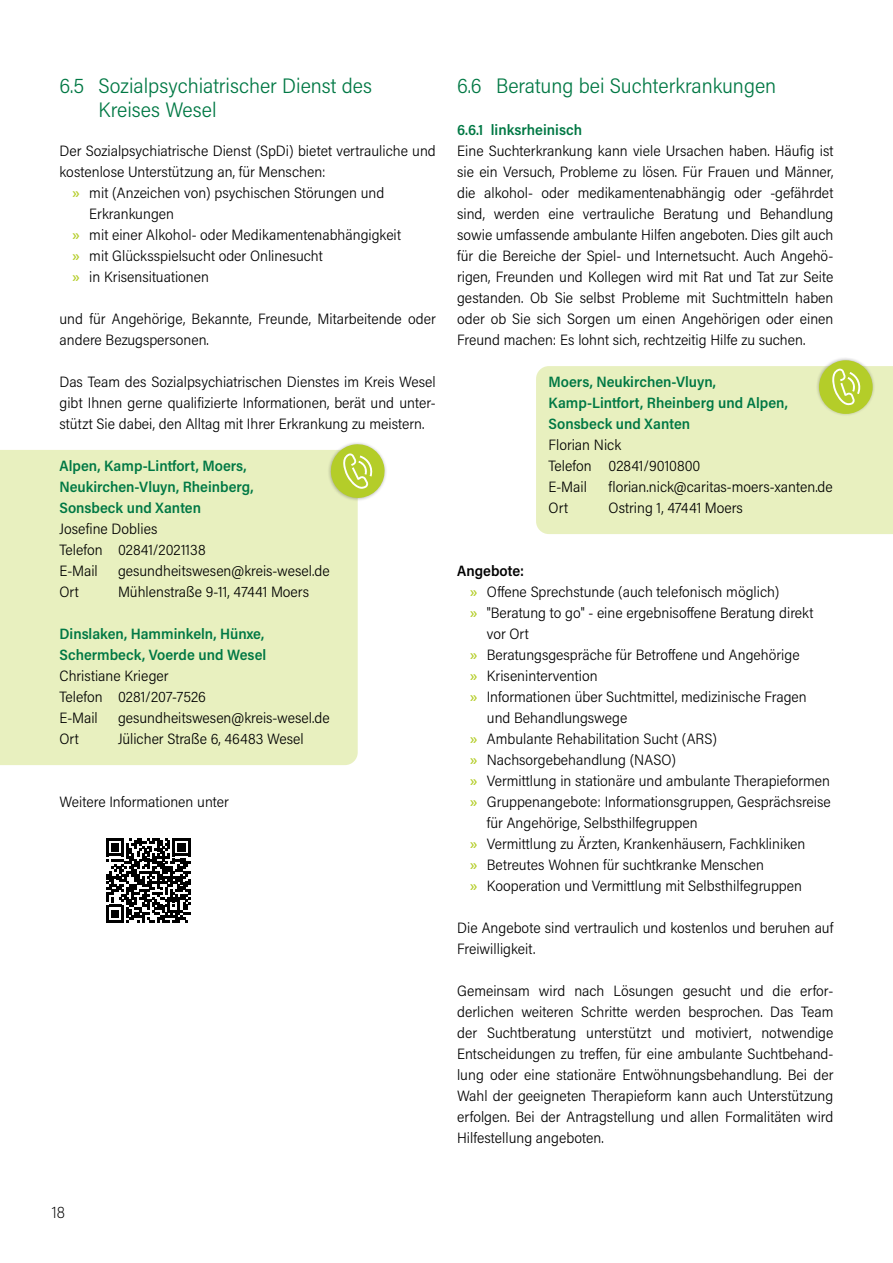
<style>
.page{position:relative;width:893px;height:1263px;background:#fff}
.page>*{position:absolute;margin:0;border:0;box-sizing:border-box;transform-origin:0 0}
.t1{font:300 21px/24px "Acumin Pro Semi Cond";color:#007844}
.t2{font:200 16.5px "Acumin Pro Semi Cond";color:#000}
.Grundtext{font:300 15px/21px "Acumin Pro Semi Cond";color:#000}
.Kontakt{font:300 15px "Acumin Pro Semi Cond";color:#000}
.Kontakt-2{font:600 15px "Acumin Pro Semi Cond";color:#007844}
.Kontakt_rechte_Spalte{font:300 15px "Acumin Pro Semi Cond";color:#000}
.Kontakt_rechte_Spalte-2{font:600 15px "Acumin Pro Semi Cond";color:#007844}
.Grundtext-2{font:600 15px "Acumin Pro Semi Cond";color:#000}
.s1{font-weight:600;color:#b4cd29}
</style>
<div class="page">
<div style="left:536px;top:366px;width:357px;height:168px;background:#e8f0bf"></div>
<div style="left:0;top:450px;width:358px;height:315px;background:#e8f0bf"></div>
<svg style="left:106px;top:838px;width:84px;height:84px"></svg>
<div style="left:328px;top:441px;width:60px;height:60px;background:#000;opacity:.3"></div>
<svg style="left:329px;top:443px;width:57px;height:56px"></svg>
<svg style="left:812px;top:358px;width:67px;height:63px"></svg>
<p class="t1" style="left:99px;top:73px;width:275px;text-indent:-39px">6.5 Sozialpsychiatrischer Dienst des<br>Kreises Wesel</p>
<p class="Grundtext" style="left:60px;top:140px;width:378px">Der Sozialpsychiatrische Dienst (SpDi) bietet vertrauliche und kostenlose Unterstützung an, für Menschen:</p>
<p class="Grundtext" style="left:89px;top:182px;width:297px;text-indent:-17px"><span class="s1">»</span> mit (Anzeichen von) psychischen Störungen und<br>Erkrankungen</p>
<p class="Grundtext" style="left:72px;top:224px;width:330px"><span class="s1">»</span> mit einer Alkohol- oder Medikamentenabhängigkeit</p>
<p class="Grundtext" style="left:72px;top:245px;width:252px"><span class="s1">»</span> mit Glücksspielsucht oder Onlinesucht</p>
<p class="Grundtext" style="left:72px;top:266px;width:138px"><span class="s1">»</span> in Krisensituationen</p>
<p class="Grundtext" style="left:60px;top:308px;width:378px">und für Angehörige, Bekannte, Freunde, Mitarbeitende oder andere Bezugspersonen.</p>
<p class="Grundtext" style="left:60px;top:371px;width:378px;text-align:justify">Das Team des Sozialpsychiatrischen Dienstes im Kreis Wesel gibt Ihnen gerne qualifizierte Informationen, berät und unter&shy;stützt Sie dabei, den Alltag mit Ihrer Erkrankung zu meistern.</p>
<p class="Kontakt-2" style="left:60px;top:455px;width:189px">Alpen, Kamp-Lintfort, Moers,</p>
<p class="Kontakt-2" style="left:60px;top:476px;width:196px">Neukirchen-Vluyn, Rheinberg,</p>
<p class="Kontakt-2" style="left:60px;top:497px;width:143px">Sonsbeck und Xanten</p>
<p class="Kontakt" style="left:60px;top:518px;width:99px">Josefine Doblies</p>
<p class="Kontakt" style="left:60px;top:539px;width:148px">Telefon 02841/2021138</p>
<p class="Kontakt" style="left:60px;top:560px;width:40px">E-Mail</p>
<p class="Kontakt" style="left:118px;top:560px;width:213px">gesundheitswesen@kreis-wesel.de</p>
<p class="Kontakt" style="left:60px;top:581px;width:21px">Ort</p>
<p class="Kontakt" style="left:118px;top:581px;width:192px">Mühlenstraße 9-11, 47441 Moers</p>
<p class="Kontakt-2" style="left:60px;top:623px;width:206px">Dinslaken, Hamminkeln, Hünxe,</p>
<p class="Kontakt-2" style="left:60px;top:644px;width:208px">Schermbeck, Voerde und Wesel</p>
<p class="Kontakt" style="left:60px;top:665px;width:111px">Christiane Krieger</p>
<p class="Kontakt" style="left:60px;top:686px;width:148px">Telefon 0281/207-7526</p>
<p class="Kontakt" style="left:60px;top:707px;width:40px">E-Mail</p>
<p class="Kontakt" style="left:118px;top:707px;width:213px">gesundheitswesen@kreis-wesel.de</p>
<p class="Kontakt" style="left:60px;top:728px;width:21px">Ort</p>
<p class="Kontakt" style="left:118px;top:728px;width:187px">Jülicher Straße 6, 46483 Wesel</p>
<p class="Grundtext" style="left:60px;top:791px;width:171px">Weitere Informationen unter</p>
<p class="t1" style="left:457px;top:73px;width:321px">6.6 Beratung bei Suchterkrankungen</p>
<p class="Kontakt_rechte_Spalte-2" style="left:457px;top:119px;width:127px">6.6.1 linksrheinisch</p>
<p class="Grundtext" style="left:457px;top:140px;width:378px;text-align:justify">Eine Suchterkrankung kann viele Ursachen haben. Häufig ist sie ein Versuch, Probleme zu lösen. Für Frauen und Männer, die alkohol- oder medikamentenabhängig oder -gefährdet sind, werden eine vertrauliche Beratung und Behandlung sowie umfassende ambulante Hilfen angeboten. Dies gilt auch für die Bereiche der Spiel- und Internetsucht. Auch Angehö&shy;rigen, Freunden und Kollegen wird mit Rat und Tat zur Seite gestanden. Ob Sie selbst Probleme mit Suchtmitteln haben oder ob Sie sich Sorgen um einen Angehörigen oder einen Freund machen: Es lohnt sich, rechtzeitig Hilfe zu suchen.</p>
<p class="Kontakt_rechte_Spalte-2" style="left:549px;top:371px;width:169px">Moers, Neukirchen-Vluyn,</p>
<p class="Kontakt_rechte_Spalte-2" style="left:549px;top:392px;width:241px">Kamp-Lintfort, Rheinberg und Alpen,</p>
<p class="Kontakt_rechte_Spalte-2" style="left:549px;top:413px;width:143px">Sonsbeck und Xanten</p>
<p class="Kontakt_rechte_Spalte" style="left:549px;top:434px;width:74px">Florian Nick</p>
<p class="Kontakt_rechte_Spalte" style="left:549px;top:455px;width:153px">Telefon 02841/9010800</p>
<p class="Kontakt_rechte_Spalte" style="left:549px;top:476px;width:40px">E-Mail</p>
<p class="Kontakt_rechte_Spalte" style="left:609px;top:476px;width:226px">florian.nick@caritas-moers-xanten.de</p>
<p class="Kontakt_rechte_Spalte" style="left:549px;top:497px;width:21px">Ort</p>
<p class="Kontakt_rechte_Spalte" style="left:609px;top:497px;width:136px">Ostring 1, 47441 Moers</p>
<p class="Grundtext-2" style="left:457px;top:560px;width:69px">Angebote:</p>
<p class="Grundtext" style="left:470px;top:581px;width:311px"><span class="s1">»</span> Offene Sprechstunde (auch telefonisch möglich)</p>
<p class="Grundtext" style="left:487px;top:602px;width:328px;text-indent:-17px"><span class="s1">»</span> "Beratung to go" - eine ergebnisoffene Beratung direkt vor Ort</p>
<p class="Grundtext" style="left:470px;top:644px;width:331px"><span class="s1">»</span> Beratungsgespräche für Betroffene und Angehörige</p>
<p class="Grundtext" style="left:470px;top:665px;width:129px"><span class="s1">»</span> Krisenintervention</p>
<p class="Grundtext" style="left:487px;top:686px;width:321px;text-indent:-17px"><span class="s1">»</span> Informationen über Suchtmittel, medizinische Fragen und Behandlungswege</p>
<p class="Grundtext" style="left:470px;top:728px;width:248px"><span class="s1">»</span> Ambulante Rehabilitation Sucht (ARS)</p>
<p class="Grundtext" style="left:470px;top:749px;width:208px"><span class="s1">»</span> Nachsorgebehandlung (NASO)</p>
<p class="Grundtext" style="left:470px;top:770px;width:362px"><span class="s1">»</span> Vermittlung in stationäre und ambulante Therapieformen</p>
<p class="Grundtext" style="left:487px;top:791px;width:345px;text-indent:-17px"><span class="s1">»</span> Gruppenangebote: Informationsgruppen, Gesprächsreise für Angehörige, Selbsthilfegruppen</p>
<p class="Grundtext" style="left:470px;top:833px;width:337px"><span class="s1">»</span> Vermittlung zu Ärzten, Krankenhäusern, Fachkliniken</p>
<p class="Grundtext" style="left:470px;top:854px;width:296px"><span class="s1">»</span> Betreutes Wohnen für suchtkranke Menschen</p>
<p class="Grundtext" style="left:470px;top:875px;width:334px"><span class="s1">»</span> Kooperation und Vermittlung mit Selbsthilfegruppen</p>
<p class="Grundtext" style="left:457px;top:917px;width:378px">Die Angebote sind vertraulich und kostenlos und beruhen auf<br>Freiwilligkeit.</p>
<p class="Grundtext" style="left:457px;top:980px;width:378px;text-align:justify">Gemeinsam wird nach Lösungen gesucht und die erfor&shy;derlichen weiteren Schritte werden besprochen. Das Team der Suchtberatung unterstützt und motiviert, notwendige Entscheidungen zu treffen, für eine ambulante Suchtbehand&shy;lung oder eine stationäre Entwöhnungsbehandlung. Bei der Wahl der geeigneten Therapieform kann auch Unterstützung erfolgen. Bei der Antragstellung und allen Formalitäten wird Hilfestellung angeboten.</p>
<p class="t2" style="left:52px;top:1201px;width:15px">18</p>
</div>
